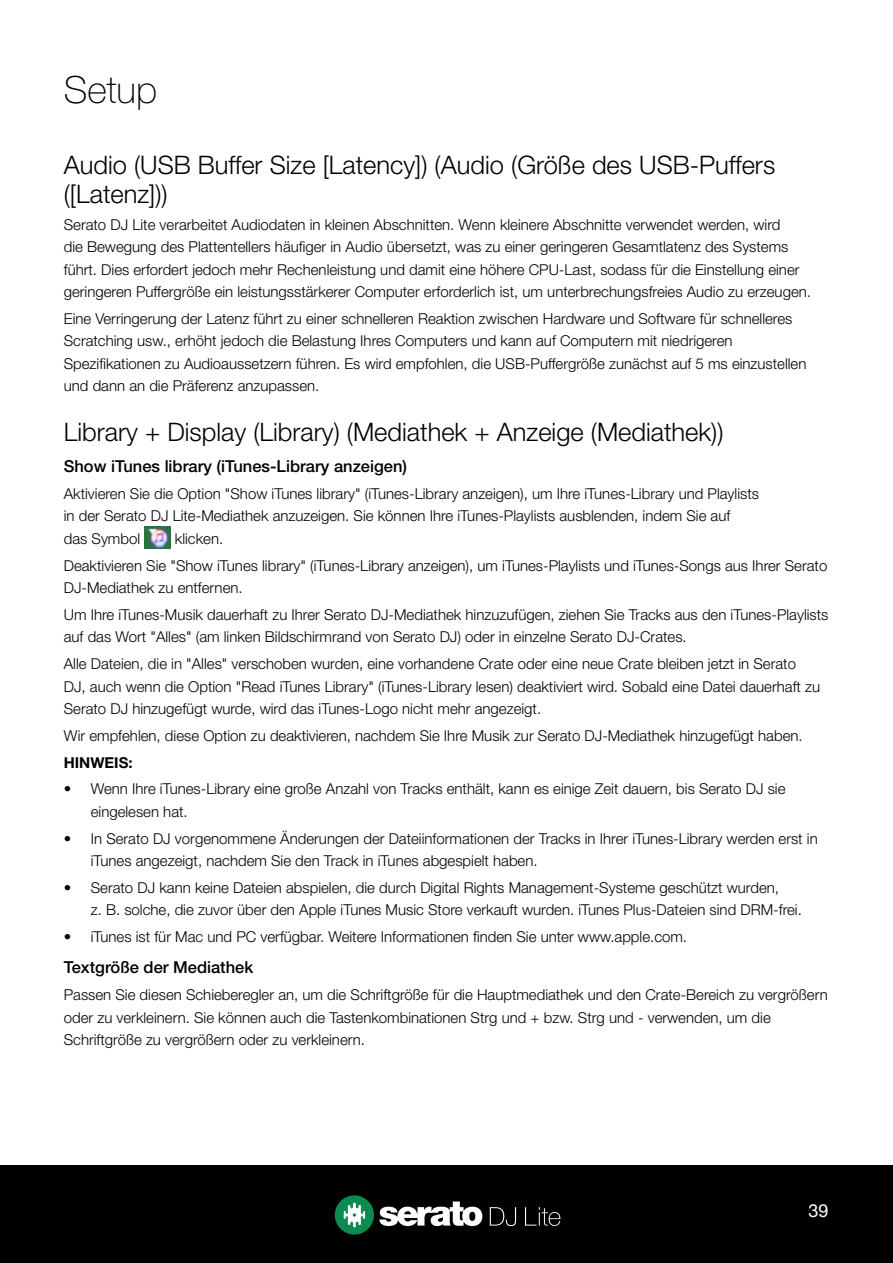
<style>
.page{position:relative;width:893px;height:1263px;background:#fff}
.page>*{position:absolute;margin:0;border:0;box-sizing:border-box;transform-origin:0 0}
.t1{font:100 37.5px "Helvetica Neue LT Std";color:#000}
.t2{font:300 25.5px/28.5px "Helvetica Neue LT Std";color:#000}
.t3{font:18px "Helvetica Neue LT Std";color:#fff}
.t4{font:500 16.5px "Helvetica Neue LT Std";color:#000}
.t5{font:300 15px/22.5px "Helvetica Neue LT Std";color:#000}
.t6{font:700 15px "Helvetica Neue LT Std";color:#000}
</style>
<div class="page">
<div style="left:0;top:1165px;width:893px;height:98px;background:#000"></div>
<svg style="left:490px;top:1207px;width:26px;height:19px"></svg>
<svg style="left:525px;top:1207px;width:35px;height:19px"></svg>
<svg style="left:335px;top:1195px;width:147px;height:39px"></svg>
<img style="left:144px;top:527px;width:27px;height:21px">
<h1 class="t1" style="left:64px;top:69px;width:95px">Setup</h1>
<h2 class="t2" style="left:64px;top:150px;width:713px">Audio (USB Buffer Size [Latency]) (Audio (Größe des USB-Puffers ([Latenz]))</h2>
<p class="t5" style="left:64px;top:213px;width:749px">Serato DJ Lite verarbeitet Audiodaten in kleinen Abschnitten. Wenn kleinere Abschnitte verwendet werden, wird<br>die Bewegung des Plattentellers häufiger in Audio übersetzt, was zu einer geringeren Gesamtlatenz des Systems führt. Dies erfordert jedoch mehr Rechenleistung und damit eine höhere CPU-Last, sodass für die Einstellung einer geringeren Puffergröße ein leistungsstärkerer Computer erforderlich ist, um unterbrechungsfreies Audio zu erzeugen.</p>
<p class="t5" style="left:64px;top:307px;width:744px">Eine Verringerung der Latenz führt zu einer schnelleren Reaktion zwischen Hardware und Software für schnelleres Scratching usw., erhöht jedoch die Belastung Ihres Computers und kann auf Computern mit niedrigeren Spezifikationen zu Audioaussetzern führen. Es wird empfohlen, die USB-Puffergröße zunächst auf 5 ms einzustellen und dann an die Präferenz anzupassen.</p>
<h2 class="t2" style="left:64px;top:417px;width:661px">Library + Display (Library) (Mediathek + Anzeige (Mediathek))</h2>
<p class="t4" style="left:64px;top:456px;width:345px">Show iTunes library (iTunes-Library anzeigen)</p>
<p class="t5" style="left:64px;top:482px;width:697px">Aktivieren Sie die Option "Show iTunes library" (iTunes-Library anzeigen), um Ihre iTunes-Library und Playlists in der Serato DJ Lite-Mediathek anzuzeigen. Sie können Ihre iTunes-Playlists ausblenden, indem Sie auf<br>das Symbol</p>
<p class="t5" style="left:64px;top:525px;width:765px;line-height:26.7px;text-indent:111px">klicken.<br>Deaktivieren Sie "Show iTunes library" (iTunes-Library anzeigen), um iTunes-Playlists und iTunes-Songs aus Ihrer Serato</p>
<p class="t5" style="left:64px;top:574px;width:766px;line-height:26.7px">DJ-Mediathek zu entfernen.<br>Um Ihre iTunes-Musik dauerhaft zu Ihrer Serato DJ-Mediathek hinzuzufügen, ziehen Sie Tracks aus den iTunes-Playlists</p>
<p class="t5" style="left:64px;top:623px;width:734px;line-height:26.7px">auf das Wort "Alles" (am linken Bildschirmrand von Serato DJ) oder in einzelne Serato DJ-Crates.<br>Alle Dateien, die in "Alles" verschoben wurden, eine vorhandene Crate oder eine neue Crate bleiben jetzt in Serato</p>
<p class="t5" style="left:64px;top:675px;width:758px">DJ, auch wenn die Option "Read iTunes Library" (iTunes-Library lesen) deaktiviert wird. Sobald eine Datei dauerhaft zu<br>Serato DJ hinzugefügt wurde, wird das iTunes-Logo nicht mehr angezeigt.</p>
<p class="t5" style="left:64px;top:724px;width:740px">Wir empfehlen, diese Option zu deaktivieren, nachdem Sie Ihre Musik zur Serato DJ-Mediathek hinzugefügt haben.</p>
<p class="t6" style="left:64px;top:753px;width:70px">HINWEIS:</p>
<p class="t5" style="left:91px;top:777px;width:696px;text-indent:-27px">• Wenn Ihre iTunes-Library eine große Anzahl von Tracks enthält, kann es einige Zeit dauern, bis Serato DJ sie eingelesen hat.</p>
<p class="t5" style="left:91px;top:827px;width:728px;text-indent:-27px">• In Serato DJ vorgenommene Änderungen der Dateiinformationen der Tracks in Ihrer iTunes-Library werden erst in iTunes angezeigt, nachdem Sie den Track in iTunes abgespielt haben.</p>
<p class="t5" style="left:91px;top:876px;width:713px;text-indent:-27px">• Serato DJ kann keine Dateien abspielen, die durch Digital Rights Management-Systeme geschützt wurden,<br>z. B. solche, die zuvor über den Apple iTunes Music Store verkauft wurden. iTunes Plus-Dateien sind DRM-frei.</p>
<p class="t5" style="left:64px;top:925px;width:625px">• iTunes ist für Mac und PC verfügbar. Weitere Informationen finden Sie unter www.apple.com.</p>
<p class="t4" style="left:64px;top:957px;width:191px">Textgröße der Mediathek</p>
<p class="t5" style="left:64px;top:983px;width:765px">Passen Sie diesen Schieberegler an, um die Schriftgröße für die Hauptmediathek und den Crate-Bereich zu vergrößern oder zu verkleinern. Sie können auch die Tastenkombinationen Strg und + bzw. Strg und - verwenden, um die<br>Schriftgröße zu vergrößern oder zu verkleinern.</p>
<p class="t3" style="left:808px;top:1200px;width:22px">39</p>
</div>
